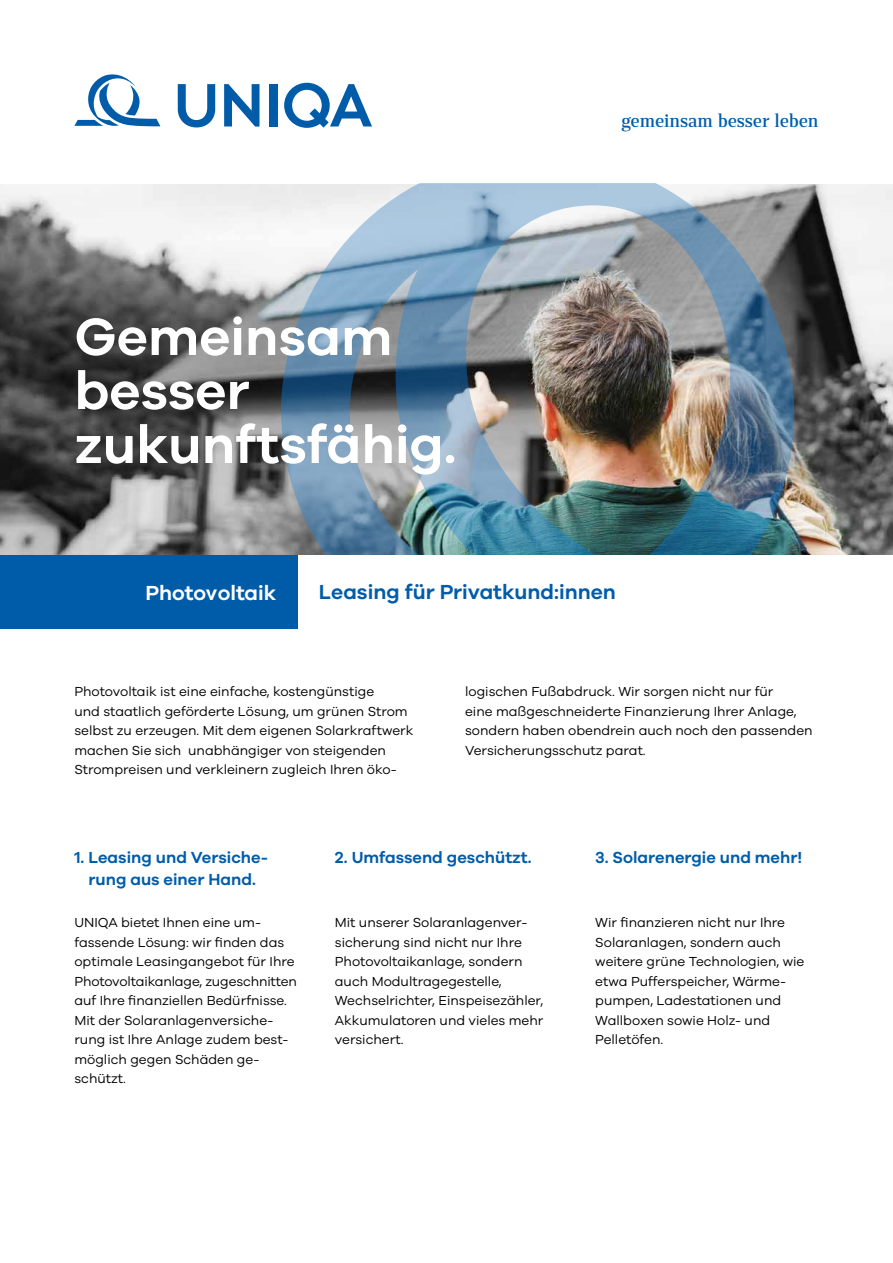
<style>
.page{position:relative;width:893px;height:1263px;background:#fff}
.page>*{position:absolute;margin:0;border:0;box-sizing:border-box;transform-origin:0 0}
.t1{font:600 54px/54px "UNIQA Galano";color:#fff}
.t2{font:600 21px "UNIQA Galano";color:#005ca9}
.t3{font:600 21px "UNIQA Galano";color:#fff}
.t4{font:500 18px "Rolleston Display";letter-spacing:-.01em;color:#005ca9}
.t5{font:600 16.5px/22.5px "UNIQA Galano";color:#005ca9;text-align:center}
.t6{font:13.5px/19.5px "UNIQA Galano";color:#000}
</style>
<div class="page">
<svg style="left:74px;top:74px;width:86px;height:52px"></svg>
<svg style="left:178px;top:84px;width:37px;height:43px"></svg>
<svg style="left:224px;top:84px;width:35px;height:43px"></svg>
<div style="left:269px;top:84px;width:8px;height:42px;background:#005ca9"></div>
<svg style="left:284px;top:83px;width:88px;height:45px"></svg>
<div style="left:0;top:555px;width:298px;height:74px;background:#005ca9"></div>
<img style="left:0;top:185px;width:893px;height:370px">
<svg style="left:264px;top:185px;width:586px;height:370px"></svg>
<img style="left:275px;top:184px;width:554px;height:371px">
<h1 class="t1" style="left:74px;top:308px;width:383px">Gemeinsam besser zukunftsfähig.</h1>
<h3 class="t4" style="left:621px;top:109px;width:199px">gemeinsam besser leben</h3>
<h2 class="t3" style="left:145px;top:580px;width:133px">Photovoltaik</h2>
<h2 class="t2" style="left:319px;top:580px;width:298px">Leasing für Privatkund:innen</h2>
<p class="t6" style="left:74px;top:682px;width:340px">Photovoltaik ist eine einfache, kostengünstige<br>und staatlich geförderte Lösung, um grünen Strom selbst zu erzeugen. Mit dem eigenen Solarkraftwerk machen Sie sich unabhängiger von steigenden Strompreisen und verkleinern zugleich Ihren öko-</p>
<p class="t6" style="left:465px;top:682px;width:349px">logischen Fußabdruck. Wir sorgen nicht nur für<br>eine maßgeschneiderte Finanzierung Ihrer Anlage, sondern haben obendrein auch noch den passenden Versicherungsschutz parat.</p>
<p class="t5" style="left:74px;top:845px;width:195px">1. Leasing und Versiche&shy;rung aus einer Hand.</p>
<p class="t6" style="left:74px;top:912px;width:224px">UNIQA bietet Ihnen eine um&shy;fassende Lösung: wir finden das optimale Leasingangebot für Ihre<br>Photovoltaikanlage, zugeschnitten auf Ihre finanziellen Bedürfnisse.<br>Mit der Solaranlagenversiche&shy;rung ist Ihre Anlage zudem best&shy;möglich gegen Schäden ge&shy;schützt.</p>
<p class="t5" style="left:335px;top:845px;width:198px">2. Umfassend geschützt.</p>
<p class="t6" style="left:335px;top:912px;width:210px">Mit unserer Solaranlagenver&shy;sicherung sind nicht nur Ihre<br>Photovoltaikanlage, sondern auch Modultragegestelle,<br>Wechselrichter, Einspeisezähler,<br>Akkumulatoren und vieles mehr versichert.</p>
<p class="t5" style="left:595px;top:845px;width:208px">3. Solarenergie und mehr!</p>
<p class="t6" style="left:595px;top:912px;width:211px">Wir finanzieren nicht nur Ihre<br>Solaranlagen, sondern auch weitere grüne Technologien, wie etwa Pufferspeicher, Wärme&shy;pumpen, Ladestationen und<br>Wallboxen sowie Holz- und<br>Pelletöfen.</p>
</div>
